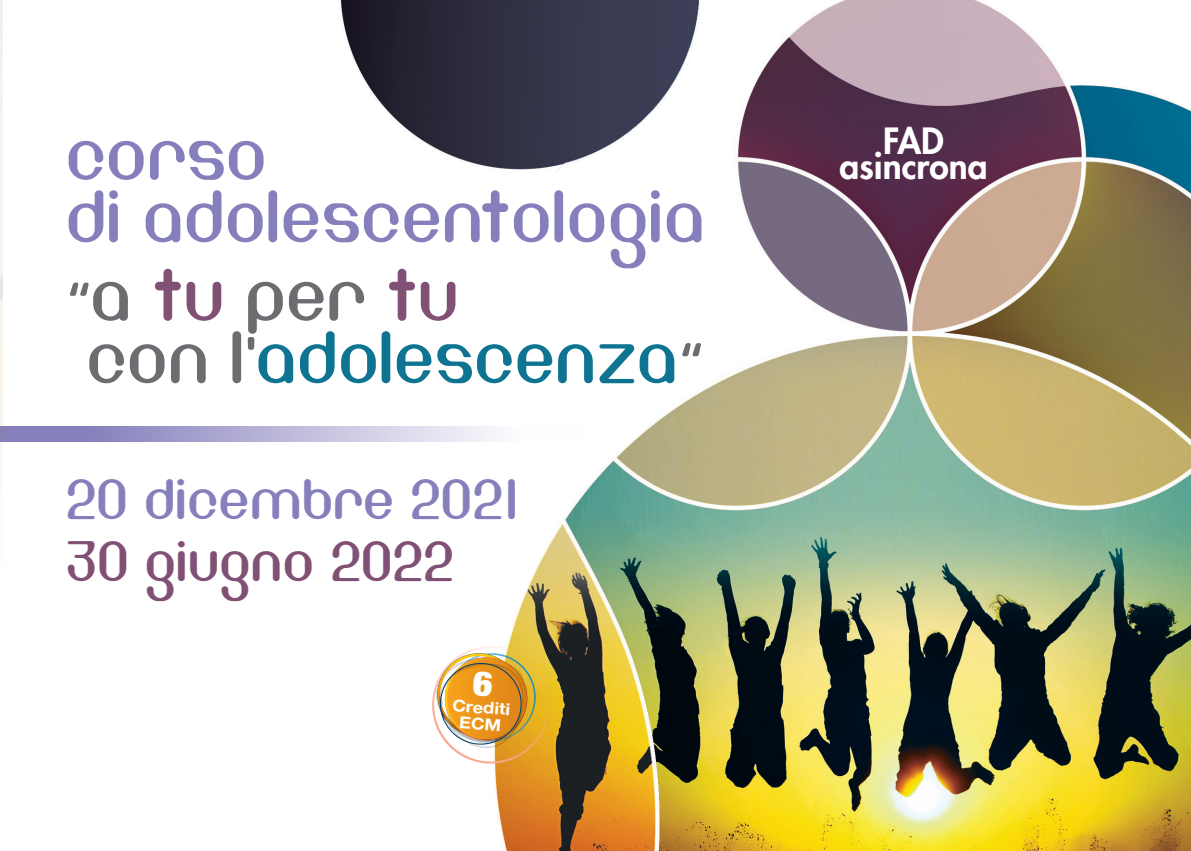
<style>
.page{position:relative;width:1191px;height:851px;background:#fff}
.page>*{position:absolute;margin:0;border:0;box-sizing:border-box;transform-origin:0 0}
.t1{font:52px/62.4px "DF667 Chlorine";color:#0f7491}
.t2{font:52px/62.4px "DF667 Chlorine";color:#857fbc}
.t3{font:40px "DF667 Chlorine";color:#857fbc}
.t4{font:40px "DF667 Chlorine";color:#805174}
.t5{font:800 35.2px/25.6px "Futura Std";color:#fff;text-align:center}
.t6{font:700 16.4px/16.4px "Helvetica Neue LT Std";color:#fff;text-align:center;scale:1.12 1}
.s1{font-family:"Alwyn New Rounded";font-weight:700;color:#6c6d70}
.s2{color:#6c6d70}
.s3{color:#805174}
</style>
<div class="page">
<img style="left:2px;top:0;width:1189px;height:850px">
<svg style="left:2px;top:426px;width:586px;height:15px"></svg>
<img style="left:430px;top:641px;width:124px;height:126px">
<p class="t2" style="left:67px;top:132px;width:641px">CORSO<br>DI ADOLESCENTOLOGIA</p>
<p class="t1" style="left:87px;top:273px;width:617px;text-indent:-21px"><span class="s1">“</span><span class="s2">A</span> <span class="s3">TU</span> <span class="s2">PER</span> <span class="s3">TU<br></span><span class="s2">CON L</span><sup>'</sup>ADOLESCENZA<span class="s1">“</span></p>
<p class="t3" style="left:67px;top:473px;width:453px">20 DICEMBRE 2021</p>
<p class="t4" style="left:67px;top:536px;width:389px">30 GIUGNO 2022</p>
<p class="t6" style="left:453px;top:696px;width:53px;rotate:4deg">Crediti<br>ECM</p>
<p class="t5" style="left:839px;top:128px;width:150px">FAD asincrona</p>
</div>
